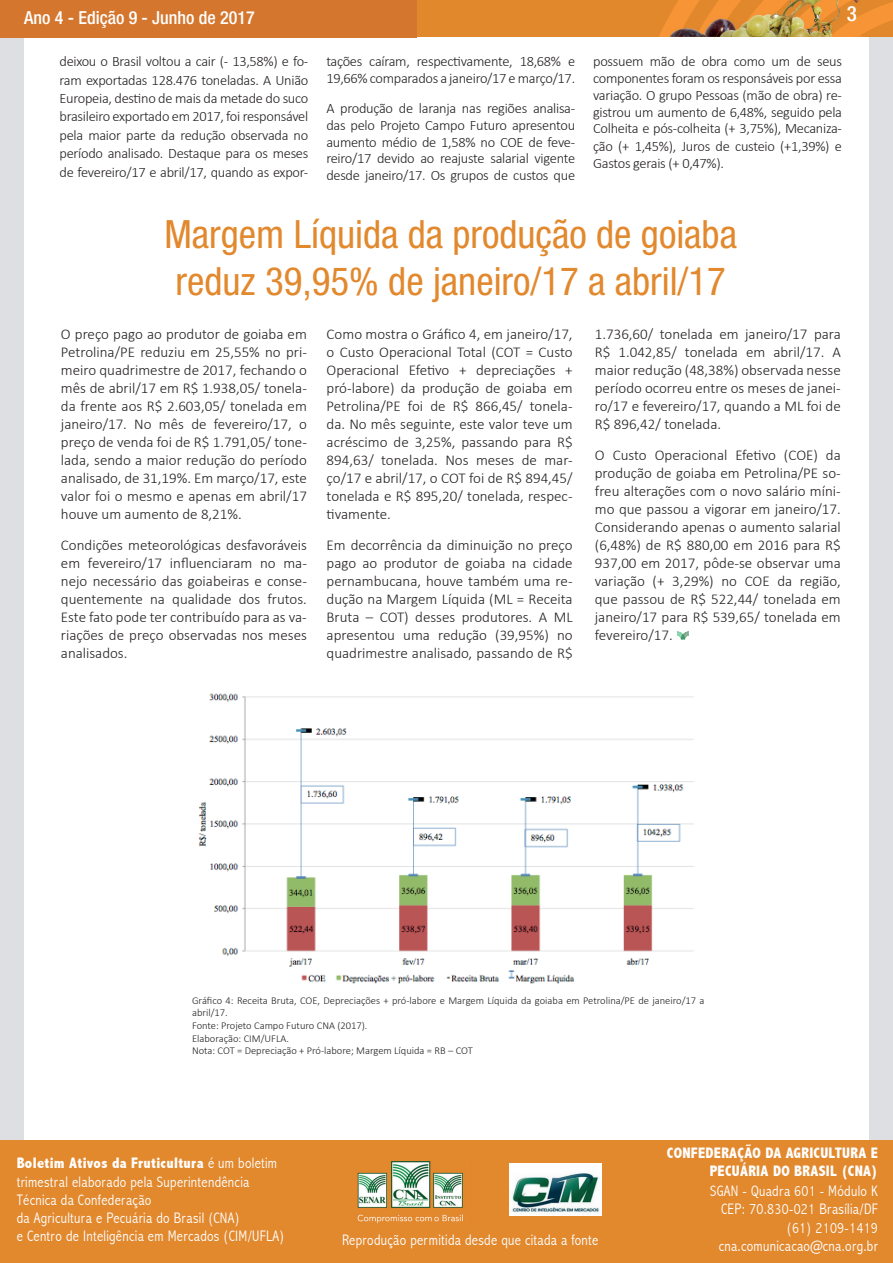
<style>
.page{position:relative;width:893px;height:1263px;background:#fff}
.page>*{position:absolute;margin:0;border:0;box-sizing:border-box;transform-origin:0 0}
.t1{font:condensed 39px/46.8px "Helvetica Neue LT Std";color:#e2882d}
.t2{font:500 condensed 21px "Helvetica Neue LT Std";color:#fff}
.t3{font:500 condensed 18px "Helvetica Neue LT Std";color:#fff}
.t4{font:300 condensed 15.3px/18.3px "Abadi";letter-spacing:.02em;color:#fff}
.t5{font:800 condensed 15.3px/18.3px "Abadi";letter-spacing:.02em;color:#fff;text-align:right}
.t6{font:300 15px/18px "Calibri";color:#231f20;text-align:justify}
.t7{font:300 14.4px/18.5px "Calibri";letter-spacing:-.02em;color:#231f20;text-align:justify}
.t8{font:300 10.5px/12.6px "Calibri";color:#231f20}
.s1{font-weight:800}
</style>
<div class="page">
<div style="left:0;top:13px;width:893px;height:1250px;background:#dedfe2"></div>
<div style="left:24px;top:13px;width:845px;height:1250px;background:#fff"></div>
<div style="left:0;top:0;width:893px;height:37px;background:#e1872c"></div>
<img style="left:852px;top:2px;width:41px;height:35px">
<img style="left:789px;top:0;width:63px;height:37px">
<img style="left:741px;top:0;width:48px;height:37px">
<img style="left:700px;top:0;width:41px;height:37px">
<img style="left:659px;top:0;width:41px;height:37px">
<div style="left:0;top:0;width:417px;height:37px;background:#d4762d"></div>
<img style="left:198px;top:693px;width:496px;height:291px">
<svg style="left:677px;top:631px;width:12px;height:8px"></svg>
<div style="left:0;top:1141px;width:893px;height:122px;background:#e2882d"></div>
<img style="left:357px;top:1161px;width:106px;height:63px">
<img style="left:509px;top:1163px;width:92px;height:52px">
<p class="t3" style="left:24px;top:7px;width:232px">Ano 4 - Edição 9 - Junho de 2017</p>
<h2 class="t2" style="left:847px;top:1px;width:12px">3</h2>
<p class="t7" style="left:60px;top:52px;width:250px">deixou o Brasil voltou a cair (- 13,58%) e fo&shy;ram exportadas 128.476 toneladas. A União Europeia, destino de mais da metade do suco brasileiro exportado em 2017, foi responsável pela maior parte da redução observada no período analisado. Destaque para os meses de fevereiro/17 e abril/17, quando as expor-</p>
<p class="t7" style="left:326px;top:53px;width:250px;line-height:17.2px">tações caíram, respectivamente, 18,68% e<br>19,66% comparados a janeiro/17 e março/17.</p>
<p class="t7" style="left:326px;top:100px;width:250px;line-height:16.8px">A produção de laranja nas regiões analisa&shy;das pelo Projeto Campo Futuro apresentou aumento médio de 1,58% no COE de feve&shy;reiro/17 devido ao reajuste salarial vigente desde janeiro/17. Os grupos de custos que</p>
<p class="t7" style="left:593px;top:53px;width:250px;line-height:17px">possuem mão de obra como um de seus componentes foram os responsáveis por essa variação. O grupo Pessoas (mão de obra) re&shy;gistrou um aumento de 6,48%, seguido pela Colheita e pós-colheita (+ 3,75%), Mecaniza&shy;ção (+ 1,45%), Juros de custeio (+1,39%) e Gastos gerais (+ 0,47%).</p>
<h1 class="t1" style="left:165px;top:210px;width:574px">Margem Líquida da produção de goiaba reduz 39,95% de janeiro/17 a abril/17</h1>
<p class="t6" style="left:61px;top:325px;width:247px">O preço pago ao produtor de goiaba em Petrolina/PE reduziu em 25,55% no pri&shy;meiro quadrimestre de 2017, fechando o mês de abril/17 em R$ 1.938,05/ tonela&shy;da frente aos R$ 2.603,05/ tonelada em janeiro/17. No mês de fevereiro/17, o preço de venda foi de R$ 1.791,05/ tone&shy;lada, sendo a maior redução do período analisado, de 31,19%. Em março/17, este valor foi o mesmo e apenas em abril/17 houve um aumento de 8,21%.</p>
<p class="t6" style="left:61px;top:536px;width:247px">Condições meteorológicas desfavoráveis em fevereiro/17 influenciaram no ma&shy;nejo necessário das goiabeiras e conse&shy;quentemente na qualidade dos frutos.<br>Este fato pode ter contribuído para as va&shy;riações de preço observadas nos meses analisados.</p>
<p class="t6" style="left:327px;top:325px;width:247px">Como mostra o Gráfico 4, em janeiro/17, o Custo Operacional Total (COT = Custo Operacional Efetivo + depreciações + pró-labore) da produção de goiaba em Petrolina/PE foi de R$ 866,45/ tonela&shy;da. No mês seguinte, este valor teve um acréscimo de 3,25%, passando para R$ 894,63/ tonelada. Nos meses de mar&shy;ço/17 e abril/17, o COT foi de R$ 894,45/ tonelada e R$ 895,20/ tonelada, respec&shy;tivamente.</p>
<p class="t6" style="left:327px;top:536px;width:247px">Em decorrência da diminuição no preço pago ao produtor de goiaba na cidade pernambucana, houve também uma re&shy;dução na Margem Líquida (ML = Receita Bruta – COT) desses produtores. A ML apresentou uma redução (39,95%) no quadrimestre analisado, passando de R$</p>
<p class="t6" style="left:595px;top:325px;width:247px">1.736,60/ tonelada em janeiro/17 para R$ 1.042,85/ tonelada em abril/17. A maior redução (48,38%) observada nesse período ocorreu entre os meses de janei&shy;ro/17 e fevereiro/17, quando a ML foi de R$ 896,42/ tonelada.</p>
<p class="t6" style="left:595px;top:446px;width:248px">O Custo Operacional Efetivo (COE) da produção de goiaba em Petrolina/PE so&shy;freu alterações com o novo salário míni&shy;mo que passou a vigorar em janeiro/17.<br>Considerando apenas o aumento salarial (6,48%) de R$ 880,00 em 2016 para R$ 937,00 em 2017, pôde-se observar uma variação (+ 3,29%) no COE da região, que passou de R$ 522,44/ tonelada em janeiro/17 para R$ 539,65/ tonelada em fevereiro/17.</p>
<p class="t8" style="left:192px;top:994px;width:514px">Gráfico 4: Receita Bruta, COE, Depreciações + pró-labore e Margem Líquida da goiaba em Petrolina/PE de janeiro/17 a abril/17.<br>Fonte: Projeto Campo Futuro CNA (2017).<br>Elaboração: CIM/UFLA.<br>Nota: COT = Depreciação + Pró-labore; Margem Líquida = RB – COT</p>
<p class="t4" style="left:17px;top:1154px;width:269px"><span class="s1">Boletim Ativos da Fruticultura</span> é um boletim trimestral elaborado pela Superintendência Técnica da Confederação<br>da Agricultura e Pecuária do Brasil (CNA)<br>e Centro de Inteligência em Mercados (CIM/UFLA)</p>
<p class="t4" style="left:342px;top:1230px;width:258px">Reprodução permitida desde que citada a fonte</p>
<p class="t5" style="left:667px;top:1143px;width:213px">CONFEDERAÇÃO DA AGRICULTURA E<br>PECUÁRIA DO BRASIL (CNA)</p>
<p class="t4" style="left:710px;top:1182px;width:169px;text-align:right">SGAN - Quadra 601 - Módulo K<br>CEP: 70.830-021 Brasília/DF (61) 2109-1419 cna.comunicacao@cna.org.br</p>
</div>
